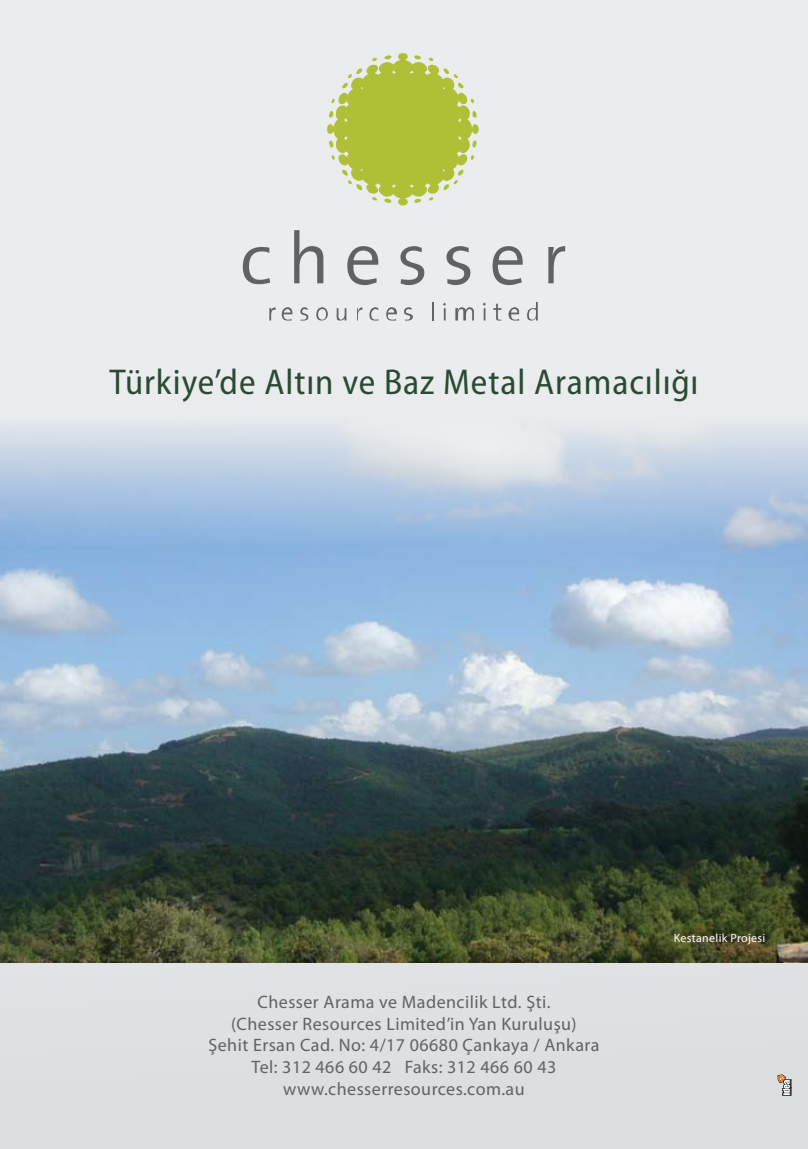
<style>
.page{position:relative;width:808px;height:1149px;background:#fff}
.page>*{position:absolute;margin:0;border:0;box-sizing:border-box;transform-origin:0 0}
.t1{font:semi-condensed 36px "Myriad Pro";letter-spacing:.025em;color:#294a33}
.t2{font:18px/21.6px "Myriad Pro";letter-spacing:.025em;color:#616264;text-align:center}
.t3{font:12px "Myriad Pro";letter-spacing:.025em;color:#fff}
</style>
<div class="page">
<div style="left:1px;top:1px;width:807px;height:1147px;background:#ebeced"></div>
<div style="left:1px;top:499px;width:807px;height:649px;background:#dcddde"></div>
<svg style="left:327px;top:53px;width:152px;height:152px"></svg>
<svg style="left:269px;top:307px;width:7px;height:13px"></svg>
<svg style="left:282px;top:307px;width:10px;height:13px"></svg>
<svg style="left:300px;top:307px;width:8px;height:13px"></svg>
<svg style="left:316px;top:307px;width:12px;height:13px"></svg>
<svg style="left:337px;top:308px;width:9px;height:12px"></svg>
<svg style="left:357px;top:307px;width:5px;height:13px"></svg>
<svg style="left:369px;top:307px;width:9px;height:13px"></svg>
<svg style="left:386px;top:307px;width:11px;height:13px"></svg>
<svg style="left:404px;top:307px;width:9px;height:13px"></svg>
<svg style="left:432px;top:302px;width:2px;height:18px"></svg>
<svg style="left:443px;top:303px;width:3px;height:17px"></svg>
<svg style="left:455px;top:307px;width:19px;height:13px"></svg>
<svg style="left:483px;top:303px;width:2px;height:17px"></svg>
<svg style="left:493px;top:303px;width:8px;height:17px"></svg>
<svg style="left:508px;top:307px;width:11px;height:13px"></svg>
<svg style="left:527px;top:302px;width:11px;height:18px"></svg>
<svg style="left:243px;top:247px;width:27px;height:37px"></svg>
<svg style="left:294px;top:230px;width:29px;height:53px"></svg>
<svg style="left:347px;top:246px;width:31px;height:39px"></svg>
<svg style="left:400px;top:246px;width:24px;height:39px"></svg>
<svg style="left:446px;top:246px;width:24px;height:39px"></svg>
<svg style="left:492px;top:246px;width:31px;height:39px"></svg>
<svg style="left:548px;top:246px;width:17px;height:37px"></svg>
<img style="left:0;top:376px;width:808px;height:586px">
<svg style="left:777px;top:1074px;width:15px;height:21px"></svg>
<h1 class="t1" style="left:110px;top:363px;width:590px">Türkiye’de Altın ve Baz Metal Aramacılığı</h1>
<p class="t2" style="left:208px;top:991px;width:393px">Chesser Arama ve Madencilik Ltd. Şti.<br>(Chesser Resources Limited’in Yan Kuruluşu)<br>Şehit Ersan Cad. No: 4/17 06680 Çankaya / Ankara Tel: 312 466 60 42 Faks: 312 466 60 43 www.chesserresources.com.au</p>
<p class="t3" style="left:674px;top:931px;width:93px">Kestanelik Projesi</p>
</div>
